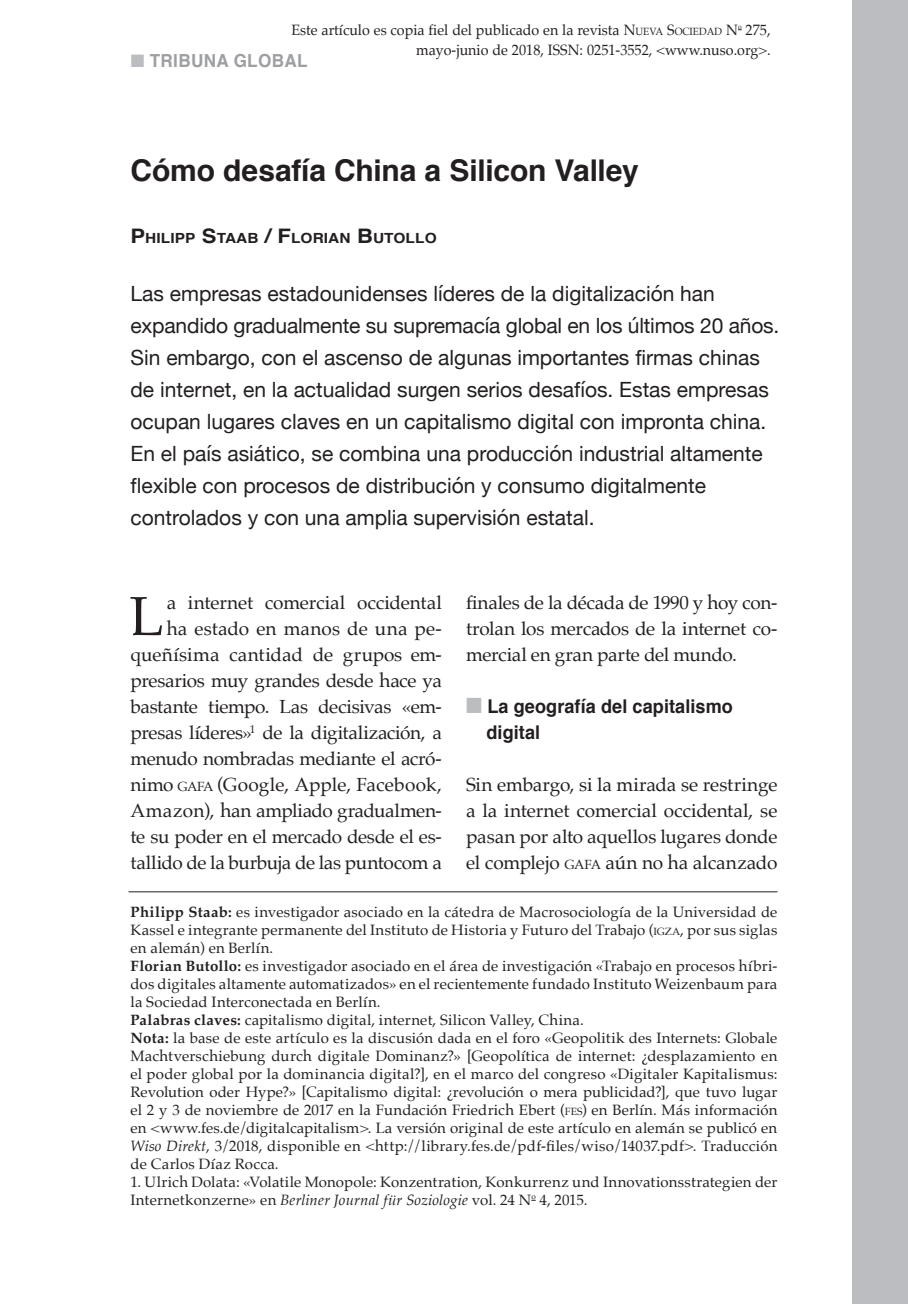
<style>
.page{position:relative;width:908px;height:1304px;background:#fff}
.page>*{position:absolute;margin:0;border:0;box-sizing:border-box;transform-origin:0 0}
.NS_Capitular_2l{font:55.2px "Palatino";color:#231f20}
.NS_Título_art{font:700 30px "Helvetica";letter-spacing:-.005em;color:#231f20}
.NS_Copete{font:21px/32px "Helvetica Neue";color:#231f20}
.NS_Capitular_2l-2{font:19px/26px "Palatino";letter-spacing:-.015em;color:#231f20;text-align:right}
.NS_Texto{font:19px/26px "Palatino";letter-spacing:-.01em;color:#231f20;text-align:justify}
.t1{font:700 19px/26px "Helvetica";letter-spacing:.005em;color:#231f20;scale:.95 1}
.t2{font:700 18px "Helvetica";letter-spacing:.02em;color:#9d9fa2;scale:.95 1}
.NS_Curri__clave{font:15px/18px "Palatino";letter-spacing:.015em;color:#231f20;text-align:justify}
.NS_Nota_al_pie{font:15px/18px "Palatino";letter-spacing:.01em;color:#231f20}
.textopalatino{font:15px "Palatino";color:#231f20;scale:.95 1}
.NS_Autor{font:700 14px "Helvetica";letter-spacing:.005em;color:#231f20;scale:1.1 1}
.s1{font-style:inherit}
.s2{font-size:10.4px}
.s3{color:#bcbdc0}
.s4{font-size:20px}
.s5{font-size:13.4px}
.s6{font-weight:700}
.s7{font-style:italic}
</style>
<div class="page">
<hr style="left:128px;top:891px;width:649px;height:1px;background:#231f20">
<div style="left:852px;top:0;width:55px;height:1304px;background:#bcbdc0"></div>
<p class="textopalatino" style="left:291px;top:17px;width:505px">Este artículo es copia fiel del publicado en la revista <span class="s1">N</span><span class="s2">UEVA</span> <span class="s1">S</span><span class="s2">OCIEDAD</span> N<sup>o</sup> 275,</p>
<p class="textopalatino" style="left:416px;top:37px;width:374px">mayo-junio de 2018, ISSN: 0251-3552, &lt;www.nuso.org&gt;.</p>
<p class="t2" style="left:131px;top:46px;width:187px"><span class="s3">■</span> TRIBUNA GLOBAL</p>
<p class="NS_Título_art" style="left:130px;top:146px;width:509px">Cómo desafía China a Silicon Valley</p>
<p class="NS_Autor" style="left:130px;top:227px;width:280px"><span class="s4">P</span>HILIPP <span class="s4">S</span>TAAB <span class="s4">/ F</span>LORIAN <span class="s4">B</span> UTOLLO</p>
<p class="NS_Copete" style="left:130px;top:279px;width:585px">Las empresas estadounidenses líderes de la digitalización han</p>
<p class="NS_Copete" style="left:130px;top:311px;width:650px">expandido gradualmente su supremacía global en los últimos 20 años.<br>Sin embargo, con el ascenso de algunas importantes firmas chinas</p>
<p class="NS_Copete" style="left:130px;top:375px;width:639px">de internet, en la actualidad surgen serios desafíos. Estas empresas ocupan lugares claves en un capitalismo digital con impronta china.</p>
<p class="NS_Copete" style="left:130px;top:439px;width:633px">En el país asiático, se combina una producción industrial altamente flexible con procesos de distribución y consumo digitalmente</p>
<p class="NS_Copete" style="left:130px;top:503px;width:465px">controlados y con una amplia supervisión estatal.</p>
<p class="NS_Capitular_2l-2" style="left:130px;top:590px;width:313px">a internet comercial occidental<br>ha estado en manos de una pe&shy;queñísima cantidad de grupos em&shy;presarios muy grandes desde hace ya bastante tiempo. Las decisivas «em&shy;presas líderes»<sup>1</sup> de la digitalización, a menudo nombradas mediante el acró&shy;nimo <span class="s5">GAFA</span> (Google, Apple, Facebook, Amazon), han ampliado gradualmen&shy;te su poder en el mercado desde el es&shy;tallido de la burbuja de las puntocom a</p>
<p class="NS_Capitular_2l-2" style="left:466px;top:590px;width:313px;text-align:justify">finales de la década de 1990 y hoy con&shy;trolan los mercados de la internet co&shy;mercial en gran parte del mundo.</p>
<p class="NS_Capitular_2l" style="left:129px;top:570px;width:36px">L</p>
<p class="t1" style="left:486px;top:694px;width:261px;text-indent:-20px"><span class="s3">■</span> La geografía del capitalismo digital</p>
<p class="NS_Texto" style="left:466px;top:772px;width:313px">Sin embargo, si la mirada se restringe a la internet comercial occidental, se pasan por alto aquellos lugares donde el complejo <span class="s5">GAFA</span> aún no ha alcanzado</p>
<p class="NS_Curri__clave" style="left:130px;top:903px;width:648px"><span class="s6">Philipp Staab:</span> es investigador asociado en la cátedra de Macrosociología de la Universidad de Kassel e integrante permanente del Instituto de Historia y Futuro del Trabajo (<span class="s2">IGZA</span>, por sus siglas en alemán) en Berlín.</p>
<p class="NS_Curri__clave" style="left:130px;top:957px;width:648px"><span class="s6">Florian Butollo:</span> es investigador asociado en el área de investigación «Trabajo en procesos híbri&shy;dos digitales altamente automatizados» en el recientemente fundado Instituto Weizenbaum para la Sociedad Interconectada en Berlín.</p>
<p class="NS_Curri__clave" style="left:130px;top:1011px;width:454px"><span class="s6">Palabras claves:</span> capitalismo digital, internet, Silicon Valley, China.</p>
<p class="NS_Curri__clave" style="left:130px;top:1029px;width:648px"><span class="s6">Nota:</span> la base de este artículo es la discusión dada en el foro «Geopolitik des Internets: Globale Machtverschiebung durch digitale Dominanz?» [Geopolítica de internet: ¿desplazamiento en el poder global por la dominancia digital?], en el marco del congreso «Digitaler Kapitalismus:<br>Revolution oder Hype?» [Capitalismo digital: ¿revolución o mera publicidad?], que tuvo lugar el 2 y 3 de noviembre de 2017 en la Fundación Friedrich Ebert (<span class="s2">FES</span>) en Berlín. Más información en &lt;www.fes.de/digitalcapitalism&gt;. La versión original de este artículo en alemán se publicó en <span class="s7">Wiso Direkt</span>, 3/2018, disponible en &lt;http://library.fes.de/pdf-files/wiso/14037.pdf&gt;. Traducción de Carlos Díaz Rocca.</p>
<p class="NS_Nota_al_pie" style="left:130px;top:1173px;width:648px">1. Ulrich Dolata: «Volatile Monopole: Konzentration, Konkurrenz und Innovationsstrategien der<br>Internetkonzerne» en <span class="s7">Berliner Journal für Soziologie</span> vol. 24 N<sup>o</sup> 4, 2015.</p>
</div>
